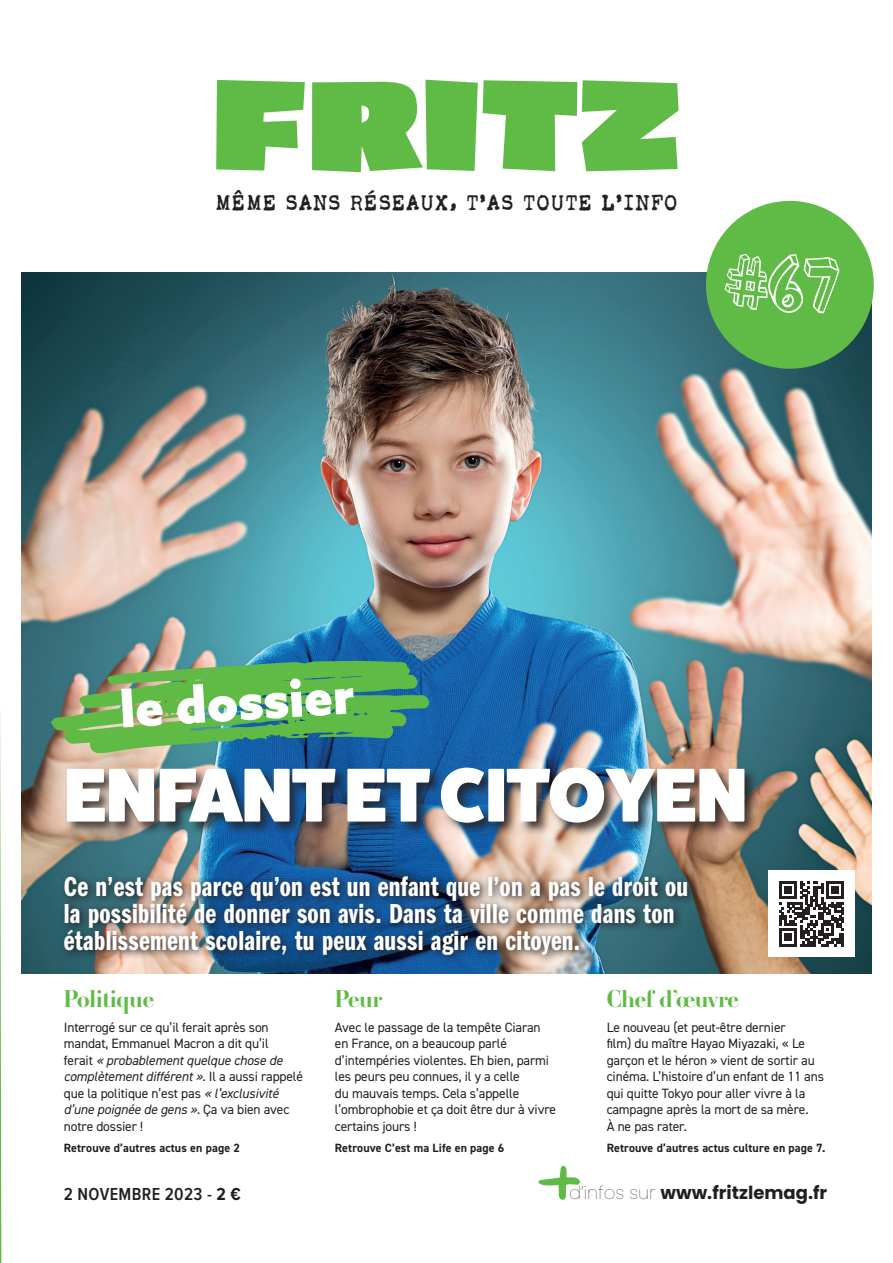
<style>
.page{position:relative;width:893px;height:1263px;background:#fff}
.page>*{position:absolute;margin:0;border:0;box-sizing:border-box;transform-origin:0 0}
.t1{font:900 123.9px "Asphalt";letter-spacing:.02em;color:#60bb46}
.t2{font:800 76.5px "Fat Frank";color:#fff}
.t3{font:900 50.55px "Azo Sans";color:#fff}
.t4{font:28.5px/27px "Franklin Gothic URW Com Dem";letter-spacing:.01em;color:#fff}
.t5{font:700 24px "Ambroise Std";letter-spacing:-.005em;color:#60bb46}
.t6{font:21px "Sunflower";letter-spacing:.03em;color:#231f20}
.t7{font:700 18px "Poppins";color:#231f20}
.t8{font:600 18px "Proxima Nova Cond";letter-spacing:.02em;color:#231f20}
.t9{font:13.5px/16.5px "DIN2014";letter-spacing:-.01em;color:#231f20}
.t10{font:700 12px "DIN2014";letter-spacing:.01em;color:#231f20}
.s1{font-style:italic}
.s2{font-weight:700}
.s3{font-weight:100}
</style>
<div class="page">
<svg style="left:0;top:710px;width:1px;height:553px"></svg>
<img style="left:21px;top:272px;width:851px;height:702px">
<div style="left:59px;top:870px;width:638px;height:95px;background:#231f20;opacity:.97"></div>
<div style="left:65px;top:766px;width:693px;height:71px;background:#231f20;opacity:.79"></div>
<svg style="left:51px;top:660px;width:378px;height:93px;background:#5ba365"></svg>
<svg style="left:538px;top:1165px;width:42px;height:35px"></svg>
<div style="left:768px;top:870px;width:87px;height:87px;background:#fff"></div>
<svg style="left:779px;top:881px;width:65px;height:65px"></svg>
<svg style="left:703px;top:200px;width:171px;height:172px;background:#6cb760"></svg>
<p class="t1" style="left:213px;top:44px;width:468px">FRITZ</p>
<p class="t6" style="left:215px;top:190px;width:464px">MÊME SANS RÉSEAUX, T’AS TOUTE L’INFO</p>
<p class="t3" style="left:118px;top:675px;width:236px;rotate:-3deg">le dossier</p>
<p class="t2" style="left:64px;top:752px;width:684px">ENFANT ET CITOYEN</p>
<p class="t4" style="left:64px;top:871px;width:626px">Ce n’est pas parce qu’on est un enfant que l’on a pas le droit ou la possibilité de donner son avis. Dans ta ville comme dans ton établissement scolaire, tu peux aussi agir en citoyen.</p>
<p class="t5" style="left:64px;top:983px;width:92px">Politique</p>
<p class="t9" style="left:64px;top:1019px;width:241px">Interrogé sur ce qu’il ferait après son mandat, Emmanuel Macron a dit qu’il<br>ferait <span class="s1">« probablement quelque chose de complètement différent »</span>. Il a aussi rappelé que la politique n’est pas <span class="s1">« l’exclusivité d’une poignée de gens »</span>. Ça va bien avec notre dossier !</p>
<p class="t10" style="left:64px;top:1139px;width:178px">Retrouve d’autres actus en page 2</p>
<p class="t8" style="left:64px;top:1180px;width:178px">2 NOVEMBRE 2023 - <span class="s2">2 €</span></p>
<p class="t5" style="left:335px;top:983px;width:49px">Peur</p>
<p class="t9" style="left:335px;top:1019px;width:223px">Avec le passage de la tempête Ciaran en France, on a beaucoup parlé d’intempéries violentes. Eh bien, parmi les peurs peu connues, il y a celle<br>du mauvais temps. Cela s’appelle l’ombrophobie et ça doit être dur à vivre certains jours !</p>
<p class="t10" style="left:335px;top:1139px;width:171px">Retrouve C’est ma Life en page 6</p>
<p class="t5" style="left:607px;top:983px;width:134px">Chef d’œuvre</p>
<p class="t9" style="left:607px;top:1019px;width:219px">Le nouveau (et peut-être dernier<br>film) du maître Hayao Miyazaki, « Le garçon et le héron » vient de sortir au cinéma. L’histoire d’un enfant de 11 ans qui quitte Tokyo pour aller vivre à la campagne après la mort de sa mère.<br>À ne pas rater.</p>
<p class="t10" style="left:607px;top:1139px;width:220px">Retrouve d’autres actus culture en page 7.</p>
<p class="t7" style="left:569px;top:1182px;width:260px"><span class="s3">d’infos sur</span> www.fritzlemag.fr</p>
</div>
